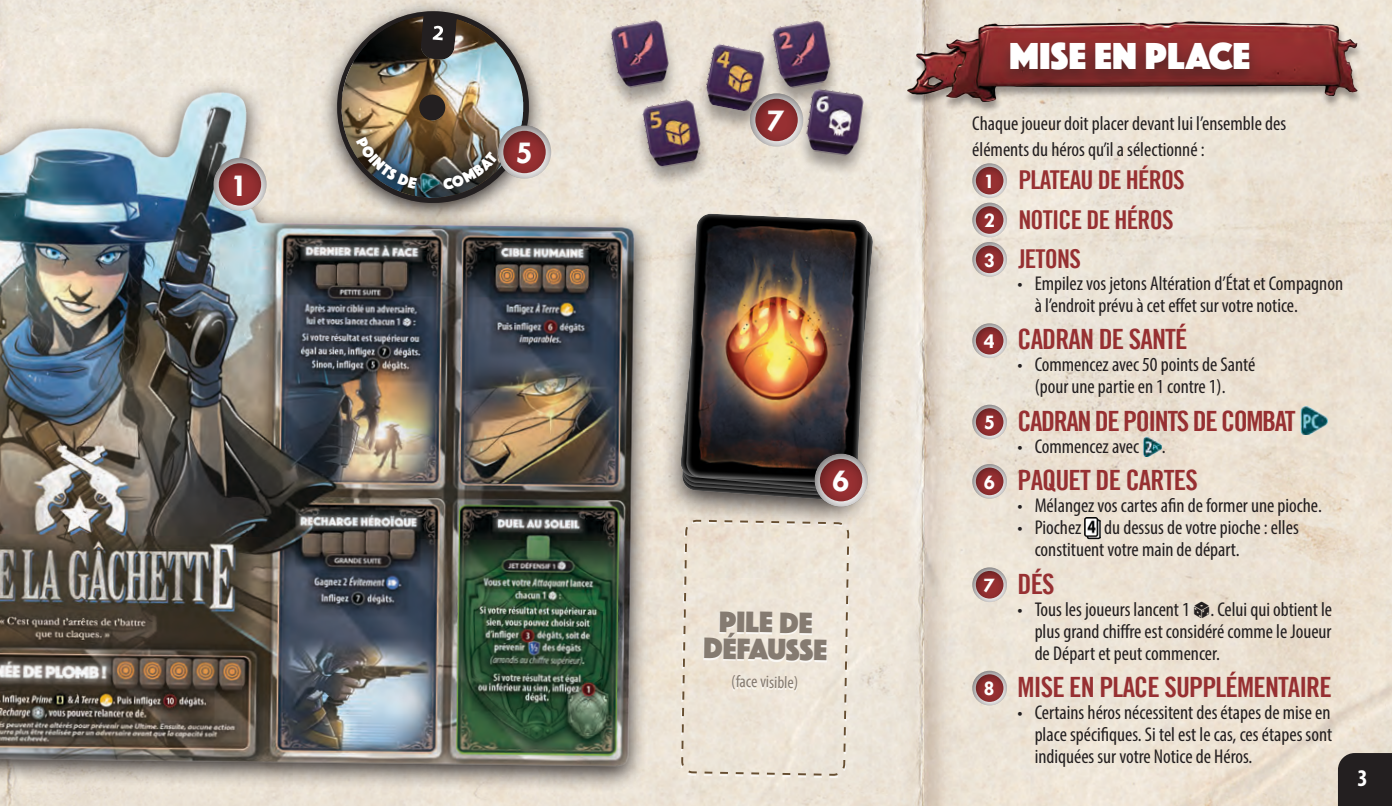
<style>
.page{position:relative;width:1392px;height:806px;background:#fff}
.page>*{position:absolute;margin:0;border:0;box-sizing:border-box;transform-origin:0 0}
.t1{font:39px "Phosphate Pro Solid";color:#fff}
.t2{font:700 32.6px "Tw Cen";color:#fff}
.t3{font:30.6px/26.8px "Phosphate Pro Solid";color:#857b71;text-align:center}
.t4{font:28px "Trade Gothic Bold Cond Twenty";letter-spacing:-.03em;color:#973032}
.t5{font:28px "Trade Gothic Bold Cond Twenty";letter-spacing:-.05em;color:#973032}
.t6{font:26px/39.4px "Trade Gothic Bold Cond Twenty";letter-spacing:-.03em;color:#973032}
.t7{font:700 condensed 24px "Myriad Pro";color:#fff}
.t8{font:condensed 20px/22px "Myriad Pro";color:#231f20}
.t9{font:condensed 17.2px "Myriad Pro";color:#857b71}
.s1{font-family:"Tw Cen";font-weight:700;font-size:21.2px;color:#fff}
.s2{font-family:"Dice Throne Dice";font-stretch:normal}
</style>
<div class="page">
<img style="left:0;top:0;width:1391px;height:806px">
<img style="left:886px;top:0;width:76px;height:806px">
<img style="left:0;top:49px;width:698px;height:757px">
<div style="left:319px;top:0;width:228px;height:226px;background:#231f20;opacity:.92"></div>
<div style="left:600px;top:21px;width:80px;height:88px;background:#231f20;opacity:.42"></div>
<img style="left:609px;top:18px;width:64px;height:72px">
<div style="left:695px;top:44px;width:80px;height:90px;background:#231f20;opacity:.42"></div>
<img style="left:702px;top:43px;width:60px;height:72px">
<div style="left:762px;top:21px;width:80px;height:89px;background:#231f20;opacity:.42"></div>
<img style="left:771px;top:19px;width:64px;height:71px">
<div style="left:795px;top:89px;width:80px;height:89px;background:#231f20;opacity:.42"></div>
<img style="left:804px;top:88px;width:61px;height:69px">
<div style="left:632px;top:100px;width:80px;height:89px;background:#231f20;opacity:.42"></div>
<img style="left:641px;top:98px;width:64px;height:71px">
<div style="left:972px;top:161px;width:51px;height:38px;background:#231f20;opacity:.75"></div>
<div style="left:972px;top:200px;width:51px;height:38px;background:#231f20;opacity:.75"></div>
<div style="left:972px;top:239px;width:51px;height:38px;background:#231f20;opacity:.75"></div>
<div style="left:972px;top:321px;width:51px;height:38px;background:#231f20;opacity:.75"></div>
<div style="left:972px;top:402px;width:51px;height:38px;background:#231f20;opacity:.75"></div>
<img style="left:1299px;top:405px;width:28px;height:30px">
<img style="left:1142px;top:437px;width:19px;height:20px">
<div style="left:972px;top:461px;width:51px;height:38px;background:#231f20;opacity:.75"></div>
<img style="left:1084px;top:517px;width:16px;height:23px">
<div style="left:972px;top:565px;width:51px;height:38px;background:#231f20;opacity:.75"></div>
<div style="left:972px;top:668px;width:51px;height:38px;background:#231f20;opacity:.75"></div>
<div style="left:903px;top:22px;width:460px;height:92px;background:#ece4d7"></div>
<img style="left:907px;top:20px;width:464px;height:90px">
<div style="left:997px;top:36px;width:264px;height:52px;background:#231f20;opacity:.54"></div>
<div style="left:660px;top:212px;width:231px;height:317px;background:#231f20;opacity:.92"></div>
<svg style="left:678px;top:212px;width:199px;height:283px;background:#aba59d"></svg>
<img style="left:684px;top:212px;width:187px;height:276px">
<div style="left:813px;top:450px;width:78px;height:58px;background:#231f20;opacity:.75"></div>
<svg style="left:680px;top:519px;width:170px;height:258px;background:#ede4d8"></svg>
<div style="left:748px;top:90px;width:78px;height:58px;background:#231f20;opacity:.75"></div>
<div style="left:212px;top:154px;width:78px;height:58px;background:#231f20;opacity:.75"></div>
<div style="left:496px;top:122px;width:78px;height:58px;background:#231f20;opacity:.75"></div>
<div style="left:1337px;top:753px;width:55px;height:53px;background:#231f20"></div>
<img style="left:325px;top:11px;width:216px;height:204px">
<h2 class="t2" style="left:231px;top:166px;width:19px">1</h2>
<h2 class="t2" style="left:515px;top:133px;width:19px">5</h2>
<h2 class="t2" style="left:767px;top:101px;width:19px">7</h2>
<h2 class="t2" style="left:832px;top:461px;width:19px">6</h2>
<h3 class="t3" style="left:704px;top:606px;width:126px;rotate:1deg">Pile de<br>Défausse</h3>
<p class="t9" style="left:731px;top:671px;width:68px;rotate:1deg">(face visible)</p>
<h1 class="t1" style="left:1009px;top:28px;width:243px">MISE EN PLACE</h1>
<p class="t8" style="left:972px;top:110px;width:315px;line-height:26px">Chaque joueur doit placer devant lui l’ensemble des éléments du héros qu’il a sélectionné :</p>
<h3 class="t6" style="left:983px;top:160px;width:202px"><span class="s1">1</span> PLATEAU DE HÉROS<br><span class="s1">2</span> NOTICE DE HÉROS<br><span class="s1">3</span> JETONS</h3>
<p class="t8" style="left:1034px;top:272px;width:310px;text-indent:-17px">• Empilez vos jetons Altération d’État et Compagnon à l’endroit prévu à cet effet sur votre notice.</p>
<h3 class="t4" style="left:983px;top:322px;width:205px"><span class="s1">4</span> CADRAN DE SANTÉ</h3>
<p class="t8" style="left:1034px;top:354px;width:222px;text-indent:-17px">• Commencez avec 50 points de Santé (pour une partie en 1 contre 1).</p>
<h3 class="t5" style="left:983px;top:404px;width:313px"><span class="s1">5</span> CADRAN DE POINTS DE COMBAT</h3>
<p class="t8" style="left:1017px;top:435px;width:149px">• Commencez avec .</p>
<h3 class="t4" style="left:983px;top:463px;width:215px"><span class="s1">6</span> PAQUET DE CARTES</h3>
<p class="t8" style="left:1017px;top:494px;width:306px">• Mélangez vos cartes afin de former une pioche.</p>
<p class="t8" style="left:1034px;top:516px;width:266px;text-indent:-17px">• Piochez du dessus de votre pioche : elles constituent votre main de départ.</p>
<h3 class="t4" style="left:983px;top:566px;width:72px"><span class="s1">7</span> DÉS</h3>
<p class="t8" style="left:1034px;top:598px;width:299px;text-align:justify;text-indent:-17px">• Tous les joueurs lancent 1 <span class="s2">1</span>. Celui qui obtient le plus grand chiffre est considéré comme le Joueur de Départ et peut commencer.</p>
<h3 class="t4" style="left:983px;top:670px;width:350px"><span class="s1">8</span> MISE EN PLACE SUPPLÉMENTAIRE</h3>
<p class="t8" style="left:1034px;top:701px;width:299px;text-align:justify;text-indent:-17px">• Certains héros nécessitent des étapes de mise en place spécifiques. Si tel est le cas, ces étapes sont indiquées sur votre Notice de Héros.</p>
<p class="t7" style="left:1357px;top:763px;width:12px">3</p>
</div>
